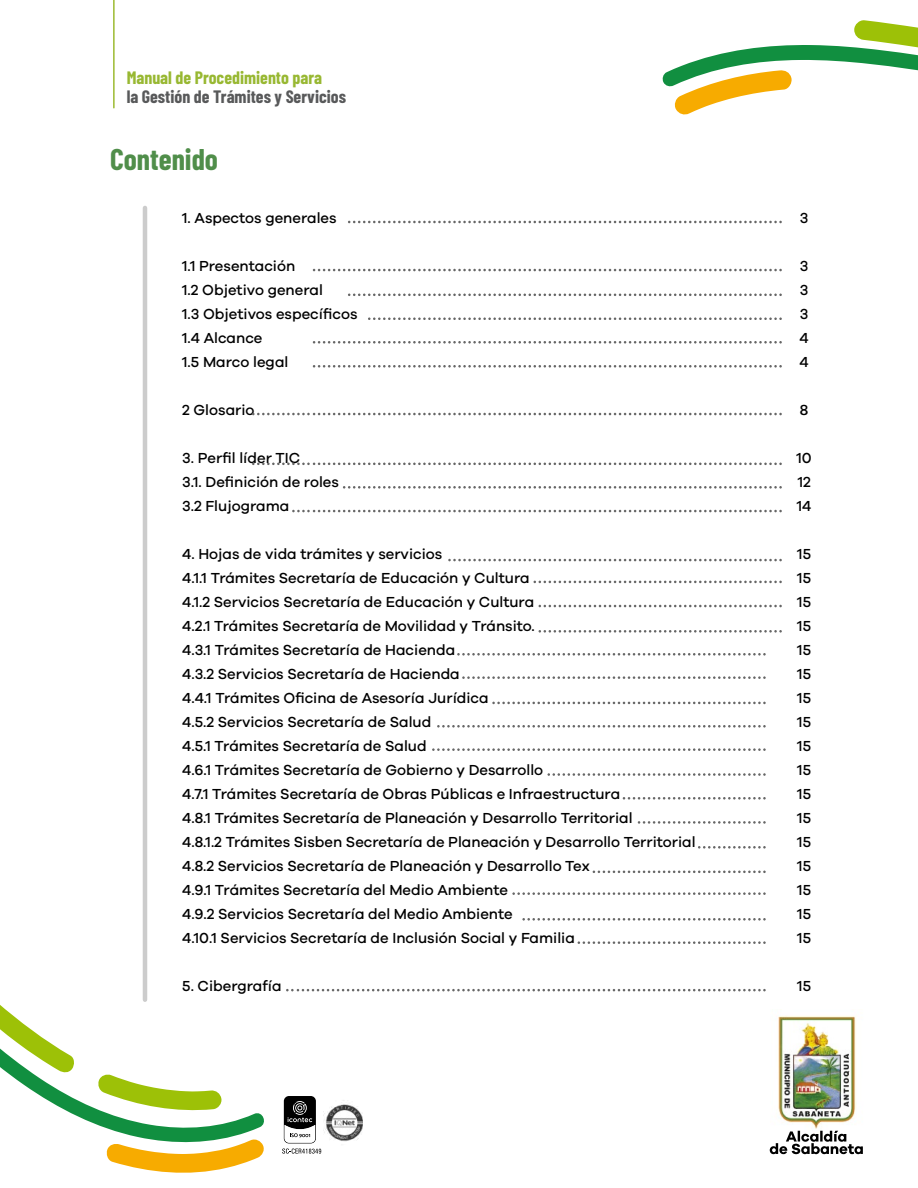
<style>
.page{position:relative;width:918px;height:1188px;background:#fff}
.page>*{position:absolute;margin:0;border:0;box-sizing:border-box;transform-origin:0 0}
.t1{font:700 30px "Barlow Condensed";color:#508e4a}
.t2{font:700 18px "Barlow Condensed";color:#58595a}
.t3{font:700 18px "Barlow Condensed";color:#98b832}
.t4{font:500 15px/24px "Galano Grotesque";color:#000}
</style>
<div class="page">
<img style="left:778px;top:1016px;width:78px;height:115px">
<svg style="left:770px;top:1131px;width:93px;height:23px"></svg>
<svg style="left:662px;top:20px;width:256px;height:95px"></svg>
<svg style="left:8px;top:843px;width:256px;height:295px"></svg>
<svg style="left:97px;top:1073px;width:125px;height:40px"></svg>
<svg style="left:0;top:902px;width:75px;height:171px"></svg>
<svg style="left:106px;top:1138px;width:158px;height:35px"></svg>
<hr style="left:113px;top:0;width:2px;height:108px;background:#9cba31">
<hr style="left:143px;top:208px;width:4px;height:792px;background:#ccc">
<img style="left:324px;top:1100px;width:38px;height:42px">
<svg style="left:282px;top:1096px;width:39px;height:58px"></svg>
<svg style="left:348px;top:221px;width:434px;height:2px"></svg>
<svg style="left:313px;top:269px;width:469px;height:2px"></svg>
<svg style="left:252px;top:413px;width:530px;height:2px"></svg>
<svg style="left:252px;top:463px;width:530px;height:2px"></svg>
<svg style="left:343px;top:486px;width:439px;height:3px"></svg>
<svg style="left:292px;top:510px;width:490px;height:2px"></svg>
<svg style="left:448px;top:559px;width:334px;height:2px"></svg>
<svg style="left:534px;top:581px;width:248px;height:2px"></svg>
<svg style="left:539px;top:605px;width:243px;height:2px"></svg>
<svg style="left:539px;top:630px;width:243px;height:3px"></svg>
<svg style="left:457px;top:653px;width:309px;height:3px"></svg>
<svg style="left:462px;top:676px;width:304px;height:3px"></svg>
<svg style="left:492px;top:702px;width:274px;height:2px"></svg>
<svg style="left:437px;top:725px;width:329px;height:3px"></svg>
<svg style="left:432px;top:748px;width:334px;height:3px"></svg>
<svg style="left:547px;top:773px;width:219px;height:3px"></svg>
<svg style="left:623px;top:797px;width:143px;height:3px"></svg>
<svg style="left:638px;top:821px;width:128px;height:3px"></svg>
<svg style="left:698px;top:846px;width:68px;height:3px"></svg>
<svg style="left:593px;top:871px;width:173px;height:2px"></svg>
<svg style="left:512px;top:892px;width:254px;height:3px"></svg>
<svg style="left:522px;top:918px;width:244px;height:3px"></svg>
<svg style="left:578px;top:941px;width:188px;height:3px"></svg>
<svg style="left:286px;top:989px;width:480px;height:2px"></svg>
<svg style="left:313px;top:341px;width:469px;height:3px"></svg>
<svg style="left:313px;top:365px;width:469px;height:3px"></svg>
<svg style="left:348px;top:294px;width:434px;height:2px"></svg>
<svg style="left:368px;top:317px;width:414px;height:3px"></svg>
<p class="t3" style="left:127px;top:66px;width:197px">Manual de Procedimiento para</p>
<p class="t2" style="left:127px;top:86px;width:221px">la Gestión de Trámites y Servicios</p>
<h1 class="t1" style="left:110px;top:141px;width:110px">Contenido</h1>
<p class="t4" style="left:182px;top:206px;width:156px">1. Aspectos generales</p>
<p class="t4" style="left:182px;top:254px;width:177px">1.1 Presentación<br>1.2 Objetivo general<br>1.3 Objetivos específicos<br>1.4 Alcance<br>1.5 Marco legal</p>
<p class="t4" style="left:182px;top:398px;width:74px">2 Glosario</p>
<p class="t4" style="left:182px;top:446px;width:158px">3. Perfil líder TIC<br>3.1. Definición de roles<br>3.2 Flujograma</p>
<p class="t4" style="left:182px;top:542px;width:515px">4. Hojas de vida trámites y servicios<br>4.1.1 Trámites Secretaría de Educación y Cultura<br>4.1.2 Servicios Secretaría de Educación y Cultura<br>4.2.1 Trámites Secretaría de Movilidad y Tránsito.<br>4.3.1 Trámites Secretaría de Hacienda<br>4.3.2 Servicios Secretaría de Hacienda<br>4.4.1 Trámites Oficina de Asesoría Jurídica<br>4.5.2 Servicios Secretaría de Salud<br>4.5.1 Trámites Secretaría de Salud<br>4.6.1 Trámites Secretaría de Gobierno y Desarrollo<br>4.7.1 Trámites Secretaría de Obras Públicas e Infraestructura<br>4.8.1 Trámites Secretaría de Planeación y Desarrollo Territorial<br>4.8.1.2 Trámites Sisben Secretaría de Planeación y Desarrollo Territorial 4.8.2 Servicios Secretaría de Planeación y Desarrollo Tex<br>4.9.1 Trámites Secretaría del Medio Ambiente<br>4.9.2 Servicios Secretaría del Medio Ambiente<br>4.10.1 Servicios Secretaría de Inclusión Social y Familia</p>
<p class="t4" style="left:182px;top:974px;width:101px">5. Cibergrafía</p>
<p class="t4" style="left:800px;top:206px;width:10px">3</p>
<p class="t4" style="left:800px;top:254px;width:11px;text-align:justify">3<br>3<br>3<br>4<br>4</p>
<p class="t4" style="left:800px;top:398px;width:10px">8</p>
<p class="t4" style="left:797px;top:446px;width:17px;text-align:justify">10<br>12<br>14</p>
<p class="t4" style="left:797px;top:542px;width:15px;text-align:justify">15<br>15<br>15<br>15<br>15<br>15<br>15<br>15<br>15<br>15<br>15<br>15<br>15<br>15<br>15<br>15<br>15</p>
<p class="t4" style="left:797px;top:974px;width:15px">15</p>
</div>
